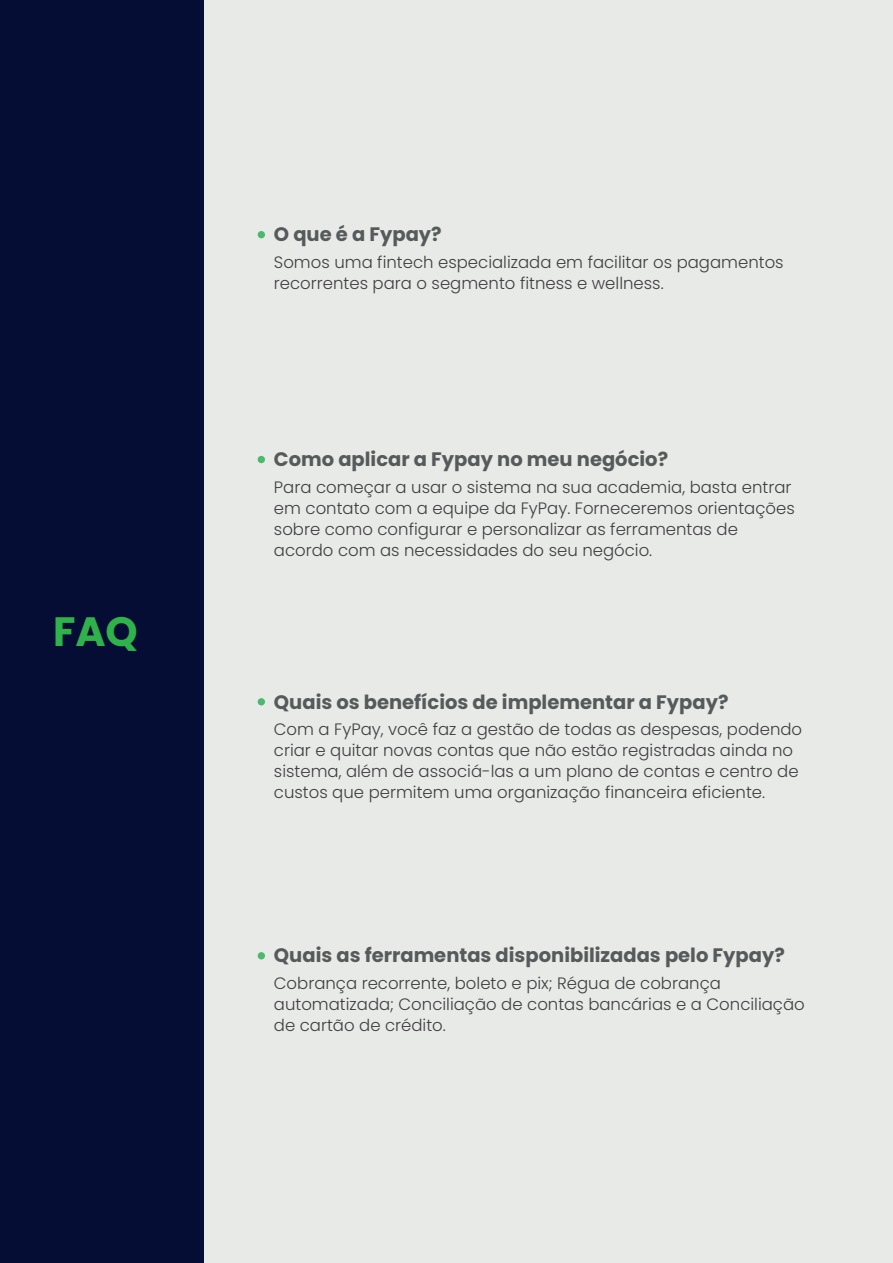
<style>
.page{position:relative;width:893px;height:1263px;background:#e8eae8}
.page>*{position:absolute;margin:0;border:0;box-sizing:border-box;transform-origin:0 0}
.t1{font:700 40.95px "Poppins";color:#30b24b}
.t2{font:700 19.5px "Poppins";color:#575a5b}
.t3{font:300 16.5px/21px "Poppins";color:#3e3e3f}
</style>
<div class="page">
<div style="left:0;top:0;width:203px;height:1263px;background:#050d34"></div>
<div style="left:258px;top:231px;width:7px;height:7px;background:#4bba6f;border-radius:50%"></div>
<div style="left:258px;top:456px;width:7px;height:7px;background:#4bba6f;border-radius:50%"></div>
<div style="left:258px;top:698px;width:7px;height:7px;background:#4bba6f;border-radius:50%"></div>
<div style="left:258px;top:952px;width:7px;height:7px;background:#4bba6f;border-radius:50%"></div>
<h1 class="t1" style="left:53px;top:608px;width:86px">FAQ</h1>
<p class="t2" style="left:274px;top:223px;width:169px">O que é a Fypay?</p>
<p class="t3" style="left:274px;top:252px;width:511px">Somos uma fintech especializada em facilitar os pagamentos recorrentes para o segmento fitness e wellness.</p>
<p class="t2" style="left:274px;top:448px;width:396px">Como aplicar a Fypay no meu negócio?</p>
<p class="t3" style="left:274px;top:477px;width:522px">Para começar a usar o sistema na sua academia, basta entrar em contato com a equipe da FyPay. Forneceremos orientações sobre como configurar e personalizar as ferramentas de acordo com as necessidades do seu negócio.</p>
<p class="t2" style="left:274px;top:690px;width:456px">Quais os benefícios de implementar a Fypay?</p>
<p class="t3" style="left:274px;top:719px;width:530px">Com a FyPay, você faz a gestão de todas as despesas, podendo criar e quitar novas contas que não estão registradas ainda no sistema, além de associá-las a um plano de contas e centro de custos que permitem uma organização financeira eficiente.</p>
<p class="t2" style="left:274px;top:944px;width:512px">Quais as ferramentas disponibilizadas pelo Fypay?</p>
<p class="t3" style="left:274px;top:973px;width:532px">Cobrança recorrente, boleto e pix; Régua de cobrança automatizada; Conciliação de contas bancárias e a Conciliação de cartão de crédito.</p>
</div>
